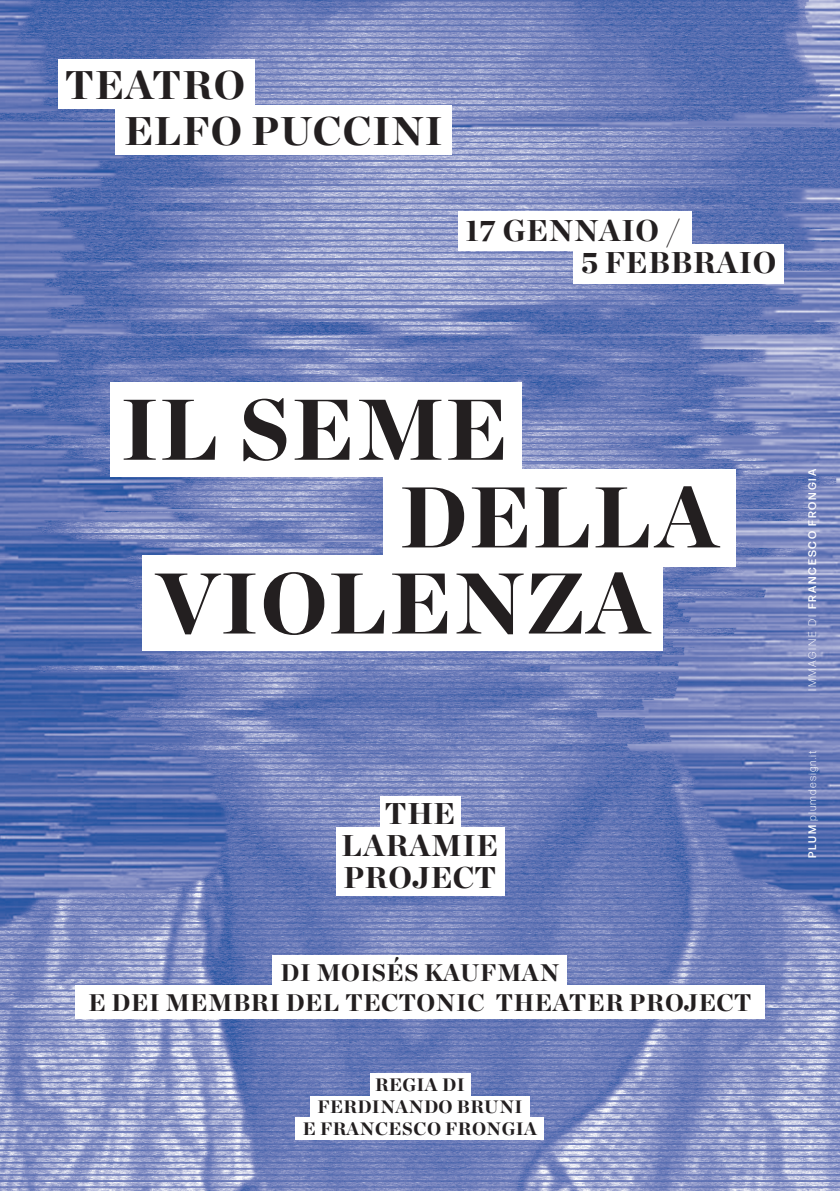
<style>
.page{position:relative;width:840px;height:1191px;background:#fff}
.page>*{position:absolute;margin:0;border:0;box-sizing:border-box;transform-origin:0 0}
.TITOLO_SPETTACOLO{font:900 86px "Chronicle Display";letter-spacing:.02em;color:#231f20}
.TITOLO_SPETTACOLO-2{font:900 40px "Chronicle Display";letter-spacing:.02em;color:#231f20}
.TITOLO_SPETTACOLO-3{font:900 30px/32px "Chronicle Display";letter-spacing:.02em;color:#231f20}
.TITOLO_SPETTACOLO-4{font:900 24px/30px "Chronicle Display";letter-spacing:.02em;color:#231f20;text-align:center}
.TITOLO_SPETTACOLO-5{font:900 18px/22px "Chronicle Display";letter-spacing:.02em;color:#231f20;text-align:center}
.sottotitolo_2018{font:500 11px "Forma DJR Text";letter-spacing:.16em;color:#fff}
.sottotitolo_2018-2{font:300 11px "Forma DJR Text";letter-spacing:.09em;color:#fff}
.s1{font-weight:300}
.s2{font-weight:500}
</style>
<div class="page">
<img style="left:0;top:0;width:839px;height:1191px">
<div style="left:573px;top:244px;width:209px;height:39px;background:#fff"></div>
<div style="left:458px;top:211px;width:233px;height:39px;background:#fff"></div>
<div style="left:58px;top:60px;width:197px;height:49px;background:#fff"></div>
<div style="left:115px;top:106px;width:336px;height:49px;background:#fff"></div>
<div style="left:110px;top:382px;width:412px;height:95px;background:#fff"></div>
<div style="left:382px;top:469px;width:352px;height:97px;background:#fff"></div>
<div style="left:142px;top:555px;width:520px;height:96px;background:#fff"></div>
<div style="left:380px;top:796px;width:80px;height:32px;background:#fff"></div>
<div style="left:336px;top:827px;width:168px;height:34px;background:#fff"></div>
<div style="left:336px;top:861px;width:168px;height:35px;background:#fff"></div>
<div style="left:75px;top:985px;width:689px;height:33px;background:#fff"></div>
<div style="left:272px;top:955px;width:295px;height:33px;background:#fff"></div>
<div style="left:370px;top:1073px;width:100px;height:24px;background:#fff"></div>
<div style="left:310px;top:1096px;width:219px;height:21px;background:#fff"></div>
<div style="left:295px;top:1117px;width:249px;height:22px;background:#fff"></div>
<p class="TITOLO_SPETTACOLO-2" style="left:64px;top:52px;width:182px">TEATRO</p>
<p class="TITOLO_SPETTACOLO-2" style="left:124px;top:98px;width:319px">ELFO PUCCINI</p>
<p class="TITOLO_SPETTACOLO-3" style="left:580px;top:212px;width:196px;text-indent:-116px">17 GENNAIO /<br>5 FEBBRAIO</p>
<p class="TITOLO_SPETTACOLO" style="left:120px;top:358px;width:389px">IL SEME</p>
<p class="TITOLO_SPETTACOLO" style="left:399px;top:446px;width:320px">DELLA</p>
<p class="TITOLO_SPETTACOLO" style="left:156px;top:532px;width:495px">VIOLENZA</p>
<p class="TITOLO_SPETTACOLO-3" style="left:341px;top:795px;width:158px;text-align:center">THE<br>LARAMIE<br>PROJECT</p>
<p class="TITOLO_SPETTACOLO-4" style="left:88px;top:955px;width:664px">DI MOISÉS KAUFMAN<br>E DEI MEMBRI DEL TECTONIC THEATER PROJECT</p>
<p class="TITOLO_SPETTACOLO-5" style="left:317px;top:1072px;width:206px">REGIA DI<br>FERDINANDO BRUNI</p>
<p class="TITOLO_SPETTACOLO-5" style="left:302px;top:1116px;width:236px">E FRANCESCO FRONGIA</p>
<p class="sottotitolo_2018" style="left:804px;top:691px;width:223px;rotate:-90deg"><span class="s1">IMMAGINE DI</span> FRANCESCO FRONGIA</p>
<p class="sottotitolo_2018-2" style="left:805px;top:858px;width:109px;rotate:-90deg"><span class="s2">PLUM</span> plumdesign.it</p>
</div>
